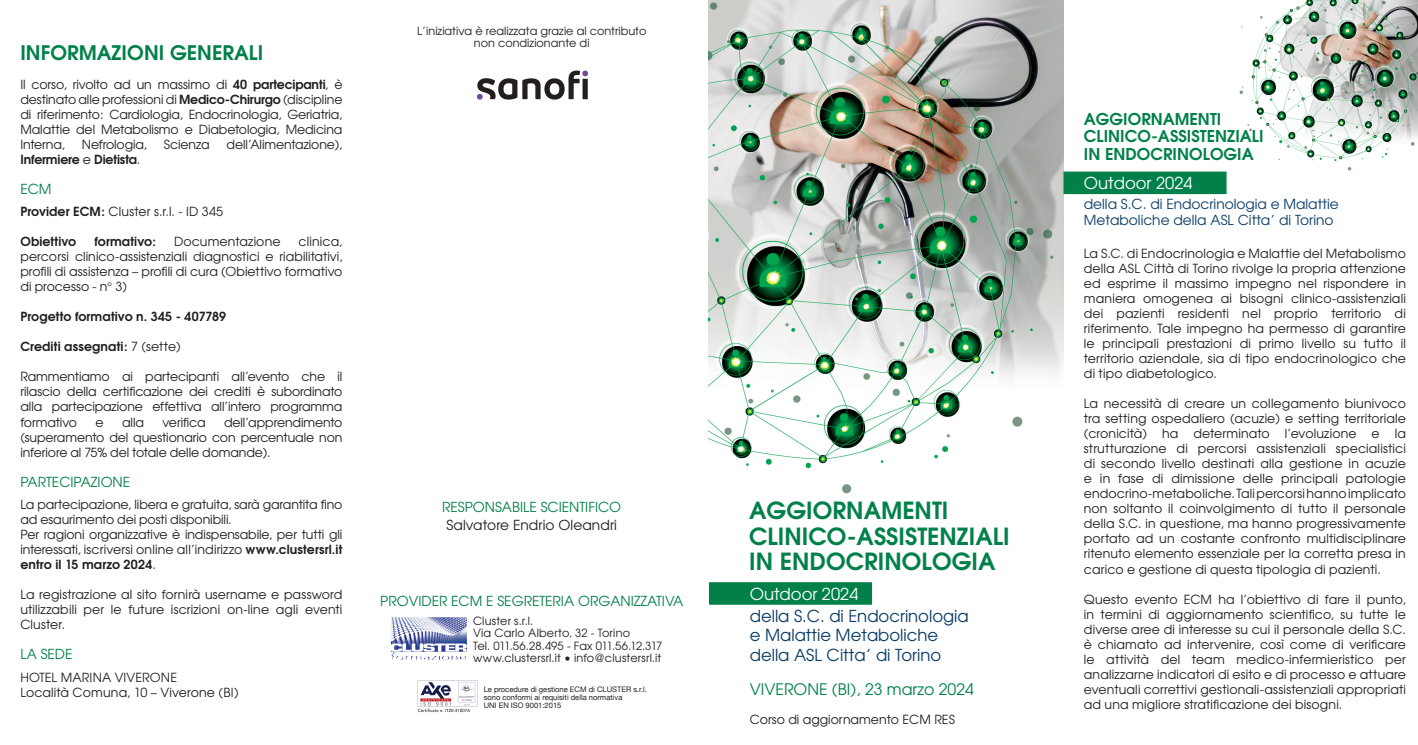
<style>
.page{position:relative;width:1418px;height:745px;background:#fff}
.page>*{position:absolute;margin:0;border:0;box-sizing:border-box;transform-origin:0 0}
.t1{font:600 23.5px "Avant Garde";color:#018149}
.t2{font:600 20px "Avant Garde";color:#018149}
.t3{font:16.5px/19.8px "Avant Garde";color:#0b3d66}
.t4{font:16.5px "Avant Garde";color:#fff}
.t5{font:600 16.25px "Avant Garde";color:#018149}
.t6{font:15.75px "Avant Garde";color:#018149}
.t7{font:13.75px "Avant Garde";color:#018149}
.t8{font:13.75px "Avant Garde";color:#0b3d66}
.t9{font:13.75px "Avant Garde";letter-spacing:.01em;color:#231f20}
.t10{font:12.5px/15px "Avant Garde";color:#231f20;text-align:justify}
.t11{font:600 12.5px "Avant Garde";letter-spacing:.005em;color:#231f20}
.t12{font:11.25px "Avant Garde";color:#231f20}
.t13{font:11.25px "Avant Garde";letter-spacing:.02em;color:#231f20}
.t14{font:11.25px "Avant Garde";letter-spacing:-.02em;color:#231f20}
.t15{font:7.62px "Helvetica Neue";color:#231f20}
.s1{font-weight:600}
.s2{font-weight:400}
</style>
<div class="page">
<img style="left:709px;top:0;width:354px;height:605px">
<div style="left:709px;top:582px;width:163px;height:22px;background:#018149"></div>
<img style="left:391px;top:617px;width:76px;height:42px">
<img style="left:417px;top:680px;width:61px;height:33px">
<img style="left:1239px;top:0;width:178px;height:171px">
<div style="left:1063px;top:171px;width:163px;height:23px;background:#018149"></div>
<img style="left:477px;top:70px;width:111px;height:30px">
<p class="t2" style="left:20px;top:40px;width:244px">INFORMAZIONI GENERALI</p>
<p class="t10" style="left:20px;top:76px;width:323px">Il corso, rivolto ad un massimo di <span class="s1">40 partecipanti</span>, è destinato alle professioni di <span class="s1">Medico-Chirurgo</span> (discipline di riferimento: Cardiologia, Endocrinologia, Geriatria, Malattie del Metabolismo e Diabetologia, Medicina Interna,</p>
<p class="t10" style="left:82px;top:136px;width:67px">Nefrologia,</p>
<p class="t10" style="left:164px;top:136px;width:47px">Scienza</p>
<p class="t10" style="left:226px;top:136px;width:117px">dell’Alimentazione),</p>
<p class="t11" style="left:20px;top:151px;width:121px">Infermiere <span class="s2">e</span> Dietista<span class="s2">.</span></p>
<p class="t7" style="left:20px;top:180px;width:33px">ECM</p>
<p class="t10" style="left:20px;top:204px;width:204px"><span class="s1">Provider ECM:</span> Cluster s.r.l. - ID 345</p>
<p class="t11" style="left:20px;top:233px;width:57px">Obiettivo</p>
<p class="t11" style="left:94px;top:233px;width:63px">formativo:</p>
<p class="t10" style="left:174px;top:234px;width:108px">Documentazione</p>
<p class="t10" style="left:20px;top:234px;width:323px;text-indent:278px">clinica, percorsi clinico-assistenziali diagnostici e riabilitativi, profili di assistenza – profili di cura (Obiettivo formativo di processo - n° 3)</p>
<p class="t11" style="left:20px;top:308px;width:207px">Progetto formativo n. 345 - 407789</p>
<p class="t11" style="left:20px;top:338px;width:162px">Crediti assegnati: <span class="s2">7 (sette)</span></p>
<p class="t10" style="left:20px;top:369px;width:323px">Rammentiamo ai partecipanti all’evento che il rilascio della certificazione dei crediti è subordinato alla partecipazione effettiva all’intero programma formativo</p>
<p class="t10" style="left:20px;top:414px;width:323px;text-indent:204px">dell’apprendimento (superamento del questionario con percentuale non inferiore al 75% del totale delle domande).</p>
<p class="t7" style="left:20px;top:472px;width:111px">PARTECIPAZIONE</p>
<p class="t10" style="left:20px;top:496px;width:323px">La partecipazione, libera e gratuita, sarà garantita fino ad esaurimento dei posti disponibili.</p>
<p class="t10" style="left:20px;top:526px;width:323px">Per ragioni organizzative è indispensabile, per tutti gli interessati, iscriversi online all’indirizzo <span class="s1">www.clustersrl.it entro il 15 marzo 2024</span>.</p>
<p class="t10" style="left:20px;top:586px;width:323px">La registrazione al sito fornirà username e password utilizzabili per le future iscrizioni on-line agli eventi Cluster.</p>
<p class="t7" style="left:20px;top:645px;width:54px">LA SEDE</p>
<p class="t10" style="left:20px;top:669px;width:158px">HOTEL MARINA VIVERONE</p>
<p class="t10" style="left:20px;top:684px;width:220px">Località Comuna, 10 – Viverone (BI)</p>
<p class="t10" style="left:95px;top:414px;width:10px">e</p>
<p class="t10" style="left:122px;top:414px;width:23px">alla</p>
<p class="t10" style="left:162px;top:414px;width:45px">verifica</p>
<p class="t12" style="left:417px;top:23px;width:231px">L’iniziativa è realizzata grazie al contributo</p>
<p class="t12" style="left:474px;top:36px;width:117px">non condizionante di</p>
<p class="t7" style="left:442px;top:498px;width:180px">RESPONSABILE SCIENTIFICO</p>
<p class="t9" style="left:446px;top:515px;width:172px">Salvatore Endrio Oleandri</p>
<p class="t7" style="left:380px;top:591px;width:304px">PROVIDER ECM E SEGRETERIA ORGANIZZATIVA</p>
<p class="t13" style="left:473px;top:613px;width:62px">Cluster s.r.l.</p>
<p class="t12" style="left:473px;top:625px;width:158px">Via Carlo Alberto, 32 - Torino</p>
<p class="t14" style="left:473px;top:638px;width:191px">Tel. 011.56.28.495 - Fax 011.56.12.317</p>
<p class="t13" style="left:473px;top:650px;width:190px">www.clustersrl.it • info@clustersrl.it</p>
<p class="t15" style="left:483px;top:683px;width:165px">Le procedure di gestione ECM di CLUSTER s.r.l.</p>
<p class="t15" style="left:483px;top:691px;width:140px">sono conformi ai requisiti della normativa</p>
<p class="t15" style="left:483px;top:698px;width:79px">UNI EN ISO 9001:2015</p>
<p class="t1" style="left:749px;top:494px;width:201px">AGGIORNAMENTI</p>
<p class="t1" style="left:749px;top:520px;width:262px">CLINICO-ASSISTENZIALI</p>
<p class="t1" style="left:749px;top:545px;width:248px">IN ENDOCRINOLOGIA</p>
<p class="t3" style="left:749px;top:605px;width:220px">della S.C. di Endocrinologia e Malattie Metaboliche</p>
<p class="t3" style="left:749px;top:644px;width:193px">della ASL Citta’ di Torino</p>
<p class="t6" style="left:749px;top:679px;width:226px">VIVERONE (BI), 23 marzo 2024</p>
<p class="t4" style="left:749px;top:583px;width:110px">Outdoor 2024</p>
<p class="t10" style="left:749px;top:711px;width:207px">Corso di aggiornamento ECM RES</p>
<p class="t5" style="left:1083px;top:108px;width:139px">AGGIORNAMENTI</p>
<p class="t5" style="left:1083px;top:125px;width:181px">CLINICO-ASSISTENZIALI</p>
<p class="t5" style="left:1083px;top:143px;width:171px">IN ENDOCRINOLOGIA</p>
<p class="t8" style="left:1083px;top:195px;width:256px">della S.C. di Endocrinologia e Malattie</p>
<p class="t8" style="left:1083px;top:211px;width:251px">Metaboliche della ASL Citta’ di Torino</p>
<p class="t4" style="left:1083px;top:173px;width:110px">Outdoor 2024</p>
<p class="t10" style="left:1083px;top:246px;width:323px">La S.C. di Endocrinologia e Malattie del Metabolismo della ASL Città di Torino rivolge la propria attenzione ed esprime il massimo impegno nel rispondere in maniera omogenea ai bisogni clinico-assistenziali dei pazienti residenti nel proprio territorio di riferimento. Tale impegno ha permesso di garantire le principali prestazioni di primo livello su tutto il territorio aziendale, sia di tipo endocrinologico che di tipo diabetologico.</p>
<p class="t10" style="left:1083px;top:396px;width:323px">La necessità di creare un collegamento biunivoco tra setting ospedaliero (acuzie) e setting territoriale (cronicità) ha determinato l’evoluzione e la strutturazione di percorsi assistenziali specialistici di secondo livello destinati alla gestione in acuzie e in fase di dimissione delle principali patologie endocrino-metaboliche. Tali percorsi hanno implicato non soltanto il coinvolgimento di tutto il personale della S.C. in questione, ma hanno progressivamente portato ad un costante confronto multidisciplinare ritenuto elemento essenziale per la corretta presa in carico e gestione di questa tipologia di pazienti.</p>
<p class="t10" style="left:1083px;top:591px;width:323px">Questo evento ECM ha l’obiettivo di fare il punto, in termini di aggiornamento scientifico, su tutte le diverse aree di interesse su cui il personale della S.C. è chiamato ad intervenire, così come di verificare le attività del team medico-infermieristico per analizzarne indicatori di esito e di processo e attuare eventuali correttivi gestionali-assistenziali appropriati ad una migliore stratificazione dei bisogni.</p>
</div>
